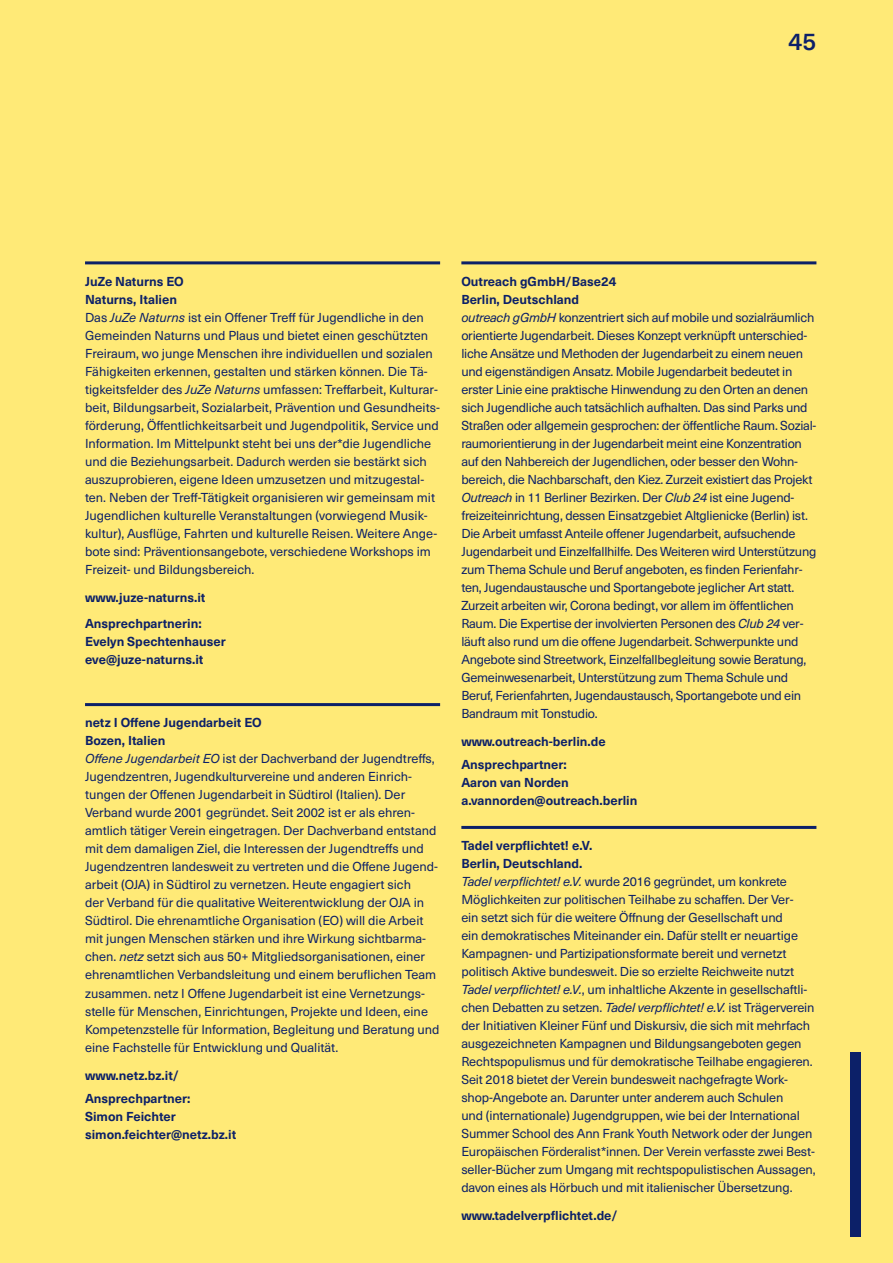
<style>
.page{position:relative;width:893px;height:1263px;background:#ffea77}
.page>*{position:absolute;margin:0;border:0;box-sizing:border-box;transform-origin:0 0}
.t1{font:500 24px "Neue Haas Unica";color:#0c2068}
.t2{font:12.75px/18px "Neue Haas Unica";letter-spacing:-.01em;color:#0c2068}
.t3{font:700 12.75px/18px "Neue Haas Unica";color:#0c2068}
.s1{font-weight:700}
.s2{font-style:italic}
</style>
<div class="page">
<div style="left:850px;top:1231px;width:11px;height:5px;background:#0c2068"></div>
<div style="left:850px;top:1205px;width:11px;height:8px;background:#0c2068"></div>
<div style="left:850px;top:1179px;width:11px;height:8px;background:#0c2068"></div>
<div style="left:850px;top:1213px;width:11px;height:18px;background:#0c2068"></div>
<div style="left:850px;top:1187px;width:11px;height:18px;background:#0c2068"></div>
<div style="left:850px;top:1161px;width:11px;height:18px;background:#0c2068"></div>
<div style="left:850px;top:1153px;width:11px;height:8px;background:#0c2068"></div>
<div style="left:850px;top:1136px;width:11px;height:17px;background:#0c2068"></div>
<div style="left:850px;top:1127px;width:11px;height:9px;background:#0c2068"></div>
<div style="left:850px;top:1110px;width:11px;height:17px;background:#0c2068"></div>
<div style="left:850px;top:1101px;width:11px;height:9px;background:#0c2068"></div>
<div style="left:850px;top:1084px;width:11px;height:17px;background:#0c2068"></div>
<div style="left:850px;top:1075px;width:11px;height:9px;background:#0c2068"></div>
<div style="left:850px;top:1052px;width:11px;height:6px;background:#0c2068"></div>
<div style="left:850px;top:1058px;width:11px;height:17px;background:#0c2068"></div>
<hr style="left:85px;top:261px;width:355px;height:3px;background:#0c2068">
<hr style="left:85px;top:703px;width:355px;height:3px;background:#0c2068">
<hr style="left:461px;top:261px;width:355px;height:3px;background:#0c2068">
<hr style="left:461px;top:826px;width:355px;height:3px;background:#0c2068">
<h1 class="t1" style="left:788px;top:24px;width:29px">45</h1>
<p class="t2" style="left:85px;top:271px;width:356px"><span class="s1">JuZe Naturns EO<br>Naturns, Italien<br></span>Das <span class="s2">JuZe Naturns</span> ist ein Offener Treff für Jugendliche in den Gemeinden Naturns und Plaus und bietet einen geschützten Freiraum, wo junge Menschen ihre individuellen und sozialen Fähigkeiten erkennen, gestalten und stärken können. Die Tä&shy;tigkeitsfelder des <span class="s2">JuZe Naturns</span> umfassen: Treffarbeit, Kulturar&shy;beit, Bildungsarbeit, Sozialarbeit, Prävention und Gesundheits&shy;förderung, Öffentlichkeitsarbeit und Jugendpolitik, Service und Information. Im Mittelpunkt steht bei uns der*die Jugendliche und die Beziehungsarbeit. Dadurch werden sie bestärkt sich auszuprobieren, eigene Ideen umzusetzen und mitzugestal&shy;ten. Neben der Treff-Tätigkeit organisieren wir gemeinsam mit Jugendlichen kulturelle Veranstaltungen (vorwiegend Musik&shy;kultur), Ausflüge, Fahrten und kulturelle Reisen. Weitere Ange&shy;bote sind: Präventionsangebote, verschiedene Workshops im Freizeit- und Bildungsbereich.</p>
<p class="t3" style="left:85px;top:583px;width:122px;line-height:26.5px">www.juze-naturns.it<br>Ansprechpartnerin:</p>
<p class="t3" style="left:85px;top:632px;width:142px">Evelyn Spechtenhauser eve@juze-naturns.it</p>
<p class="t2" style="left:85px;top:713px;width:356px"><span class="s1">netz I Offene Jugendarbeit EO<br>Bozen, Italien<br></span><span class="s2">Offene Jugendarbeit EO</span> ist der Dachverband der Jugendtreffs, Jugendzentren, Jugendkulturvereine und anderen Einrich&shy;tungen der Offenen Jugendarbeit in Südtirol (Italien). Der Verband wurde 2001 gegründet. Seit 2002 ist er als ehren&shy;amtlich tätiger Verein eingetragen. Der Dachverband entstand mit dem damaligen Ziel, die Interessen der Jugendtreffs und Jugendzentren landesweit zu vertreten und die Offene Jugend&shy;arbeit (OJA) in Südtirol zu vernetzen. Heute engagiert sich<br>der Verband für die qualitative Weiterentwicklung der OJA in Südtirol. Die ehrenamtliche Organisation (EO) will die Arbeit mit jungen Menschen stärken und ihre Wirkung sichtbarma&shy;chen. <span class="s2">netz</span> setzt sich aus 50+ Mitgliedsorganisationen, einer ehrenamtlichen Verbandsleitung und einem beruflichen Team zusammen. netz I Offene Jugendarbeit ist eine Vernetzungs&shy;stelle für Menschen, Einrichtungen, Projekte und Ideen, eine Kompetenzstelle für Information, Begleitung und Beratung und eine Fachstelle für Entwicklung und Qualität.</p>
<p class="t3" style="left:85px;top:1062px;width:107px;line-height:23.2px">www.netz.bz.it/<br>Ansprechpartner:</p>
<p class="t3" style="left:85px;top:1106px;width:153px">Simon Feichter simon.feichter@netz.bz.it</p>
<p class="t2" style="left:461px;top:271px;width:357px"><span class="s1">Outreach gGmbH/Base24<br>Berlin, Deutschland<br></span><span class="s2">outreach gGmbH</span> konzentriert sich auf mobile und sozialräumlich orientierte Jugendarbeit. Dieses Konzept verknüpft unterschied&shy;liche Ansätze und Methoden der Jugendarbeit zu einem neuen und eigenständigen Ansatz. Mobile Jugendarbeit bedeutet in erster Linie eine praktische Hinwendung zu den Orten an denen sich Jugendliche auch tatsächlich aufhalten. Das sind Parks und Straßen oder allgemein gesprochen: der öffentliche Raum. Sozial&shy;raumorientierung in der Jugendarbeit meint eine Konzentration auf den Nahbereich der Jugendlichen, oder besser den Wohn&shy;bereich, die Nachbarschaft, den Kiez. Zurzeit existiert das Projekt <span class="s2">Outreach</span> in 11 Berliner Bezirken. Der <span class="s2">Club 24</span> ist eine Jugend&shy;freizeiteinrichtung, dessen Einsatzgebiet Altglienicke (Berlin) ist.<br>Die Arbeit umfasst Anteile offener Jugendarbeit, aufsuchende Jugendarbeit und Einzelfallhilfe. Des Weiteren wird Unterstützung zum Thema Schule und Beruf angeboten, es finden Ferienfahr&shy;ten, Jugendaustausche und Sportangebote jeglicher Art statt.<br>Zurzeit arbeiten wir, Corona bedingt, vor allem im öffentlichen Raum. Die Expertise der involvierten Personen des <span class="s2">Club 24</span> ver&shy;läuft also rund um die offene Jugendarbeit. Schwerpunkte und Angebote sind Streetwork, Einzelfallbegleitung sowie Beratung, Gemeinwesenarbeit, Unterstützung zum Thema Schule und Beruf, Ferienfahrten, Jugendaustausch, Sportangebote und ein Bandraum mit Tonstudio.</p>
<p class="t3" style="left:461px;top:729px;width:146px;line-height:23.2px">www.outreach-berlin.de<br>Ansprechpartner:</p>
<p class="t3" style="left:461px;top:773px;width:178px">Aaron van Norden a.vannorden@outreach.berlin</p>
<p class="t2" style="left:461px;top:836px;width:356px"><span class="s1">Tadel verpflichtet! e.V.<br>Berlin, Deutschland.<br></span><span class="s2">Tadel verpflichtet! e.V.</span> wurde 2016 gegründet, um konkrete Möglichkeiten zur politischen Teilhabe zu schaffen. Der Ver-<br>ein setzt sich für die weitere Öffnung der Gesellschaft und<br>ein demokratisches Miteinander ein. Dafür stellt er neuartige Kampagnen- und Partizipationsformate bereit und vernetzt politisch Aktive bundesweit. Die so erzielte Reichweite nutzt <span class="s2">Tadel verpflichtet! e.V.</span>, um inhaltliche Akzente in gesellschaftli&shy;chen Debatten zu setzen. <span class="s2">Tadel verpflichtet! e.V.</span> ist Trägerverein der Initiativen Kleiner Fünf und Diskursiv, die sich mit mehrfach ausgezeichneten Kampagnen und Bildungsangeboten gegen Rechtspopulismus und für demokratische Teilhabe engagieren.<br>Seit 2018 bietet der Verein bundesweit nachgefragte Work&shy;shop-Angebote an. Darunter unter anderem auch Schulen<br>und (internationale) Jugendgruppen, wie bei der International Summer School des Ann Frank Youth Network oder der Jungen Europäischen Förderalist*innen. Der Verein verfasste zwei Best&shy;seller-Bücher zum Umgang mit rechtspopulistischen Aussagen, davon eines als Hörbuch und mit italienischer Übersetzung.</p>
<p class="t3" style="left:461px;top:1206px;width:158px">www.tadelverpflichtet.de/</p>
</div>
